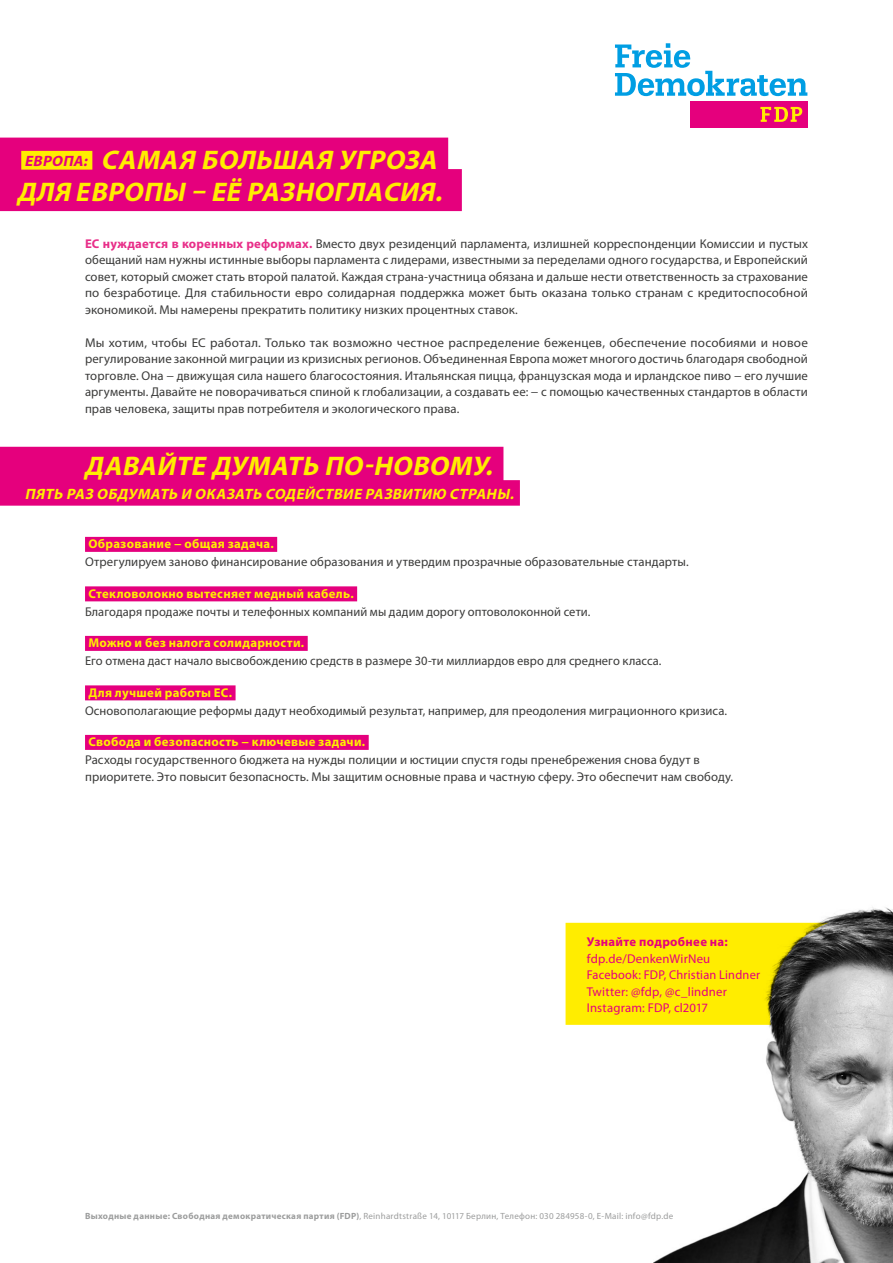
<style>
.page{position:relative;width:893px;height:1263px;background:#fff}
.page>*{position:absolute;margin:0;border:0;box-sizing:border-box;transform-origin:0 0}
.t1{font:italic 700 27px/31.5px "Myriad Pro";color:#ffed00;text-align:right}
.t2{font:italic 700 15px "Myriad Pro";color:#ffed00}
.t3{font:italic 700 15px "Myriad Pro";color:#e5007d}
.t4{font:12.75px/16.5px "Myriad Pro";letter-spacing:.01em;color:#3b3b3a;text-align:justify}
.t5{font:700 12.75px "Myriad Pro";letter-spacing:.025em;color:#ffed00}
.t6{font:12.75px/16.5px "Myriad Pro";letter-spacing:.015em;color:#e5007d}
.t7{font:700 12.75px "Myriad Pro";letter-spacing:.025em;color:#e5007d}
.t8{font:9px "Myriad Pro";letter-spacing:.025em;color:#9c9d9d}
.s1{font-style:inherit}
.s2{font-weight:700;color:#e82e89}
.s3{font-weight:700}
</style>
<div class="page">
<img style="left:654px;top:907px;width:239px;height:356px">
<div style="left:0;top:138px;width:448px;height:42px;background:#e5007d"></div>
<div style="left:0;top:169px;width:462px;height:42px;background:#e5007d"></div>
<div style="left:85px;top:537px;width:192px;height:15px;background:#e5007d"></div>
<div style="left:85px;top:586px;width:272px;height:15px;background:#e5007d"></div>
<div style="left:85px;top:636px;width:223px;height:15px;background:#e5007d"></div>
<div style="left:85px;top:685px;width:151px;height:15px;background:#e5007d"></div>
<div style="left:85px;top:735px;width:284px;height:15px;background:#e5007d"></div>
<div style="left:0;top:447px;width:503px;height:36px;background:#e5007d"></div>
<div style="left:0;top:480px;width:520px;height:26px;background:#e5007d"></div>
<svg style="left:566px;top:923px;width:263px;height:102px;background:#e1d210"></svg>
<svg style="left:615px;top:43px;width:192px;height:53px"></svg>
<div style="left:690px;top:101px;width:117px;height:27px;background:#e5007d"></div>
<svg style="left:760px;top:107px;width:42px;height:15px"></svg>
<div style="left:21px;top:151px;width:71px;height:19px;background:#ffed00"></div>
<h1 class="t1" style="left:17px;top:145px;width:432px">САМАЯ БОЛЬШАЯ УГРОЗА<br>ДЛЯ <span class="s1">E</span> ВРОПЫ – ЕЁ РАЗНОГЛАСИЯ.</h1>
<p class="t3" style="left:25px;top:152px;width:68px">ЕВРОПА:</p>
<p class="t4" style="left:85px;top:235px;width:724px"><span class="s2">ЕС нуждается в коренных реформах.</span> Вместо двух резиденций парламента, излишней корреспонденции Комиссии и пустых обещаний нам нужны истинные выборы парламента с лидерами, известными за переделами одного государства, и Европейский совет, который сможет стать второй палатой. Каждая страна-участница обязана и дальше нести ответственность за страхование по безработице. Для стабильности евро солидарная поддержка может быть оказана только странам с кредитоспособной экономикой. Мы намерены прекратить политику низких процентных ставок.</p>
<p class="t4" style="left:85px;top:334px;width:724px">Мы хотим, чтобы ЕС работал. Только так возможно честное распределение беженцев, обеспечение пособиями и новое регулирование законной миграции из кризисных регионов. Объединенная Европа может многого достичь благодаря свободной торговле. Она − движущая сила нашего благосостояния. Итальянская пицца, французская мода и ирландское пиво − его лучшие аргументы. Давайте не поворачиваться спиной к глобализации, а создавать ее: − с помощью качественных стандартов в области прав человека, защиты прав потребителя и экологического права.</p>
<h1 class="t1" style="left:84px;top:451px;width:416px">ДАВАЙТЕ ДУМАТЬ ПО-НОВОМУ.</h1>
<p class="t2" style="left:25px;top:485px;width:493px">ПЯТЬ РАЗ ОБДУМАТЬ И ОКАЗАТЬ СОДЕЙСТВИЕ РАЗВИТИЮ СТРАНЫ.</p>
<p class="t5" style="left:88px;top:537px;width:187px">Образование − общая задача.</p>
<p class="t4" style="left:85px;top:554px;width:605px">Отрегулируем заново финансирование образования и утвердим прозрачные образовательные стандарты.</p>
<p class="t5" style="left:88px;top:586px;width:267px">Стекловолокно вытесняет медный кабель.</p>
<p class="t4" style="left:85px;top:603px;width:507px">Благодаря продаже почты и телефонных компаний мы дадим дорогу оптоволоконной сети.</p>
<p class="t5" style="left:88px;top:636px;width:217px">Можно и без налога солидарности.</p>
<p class="t4" style="left:85px;top:653px;width:578px">Его отмена даст начало высвобождению средств в размере 30-ти миллиардов евро для среднего класса.</p>
<p class="t5" style="left:88px;top:685px;width:145px">Для лучшей работы ЕС.</p>
<p class="t4" style="left:85px;top:702px;width:644px">Основополагающие реформы дадут необходимый результат, например, для преодоления миграционного кризиса.</p>
<p class="t5" style="left:88px;top:735px;width:278px">Свобода и безопасность − ключевые задачи.</p>
<p class="t4" style="left:85px;top:752px;width:649px">Расходы государственного бюджета на нужды полиции и юстиции спустя годы пренебрежения снова будут в приоритете. Это повысит безопасность. Мы защитим основные права и частную сферу. Это обеспечит нам свободу.</p>
<p class="t7" style="left:587px;top:935px;width:143px">Узнайте подробнее на:</p>
<p class="t6" style="left:587px;top:950px;width:175px">fdp.de/DenkenWirNeu<br>Facebook: FDP, Christian Lindner<br>Twitter: @fdp, @c_lindner<br>Instagram: FDP, cl2017</p>
<p class="t8" style="left:85px;top:1211px;width:590px"><span class="s3">Выходные данные: Свободная демократическая партия (FDP)</span>, Reinhardtstraße 14, 10117 Берлин, Телефон: 030 284958-0, E-Mail: info@fdp.de</p>
</div>
